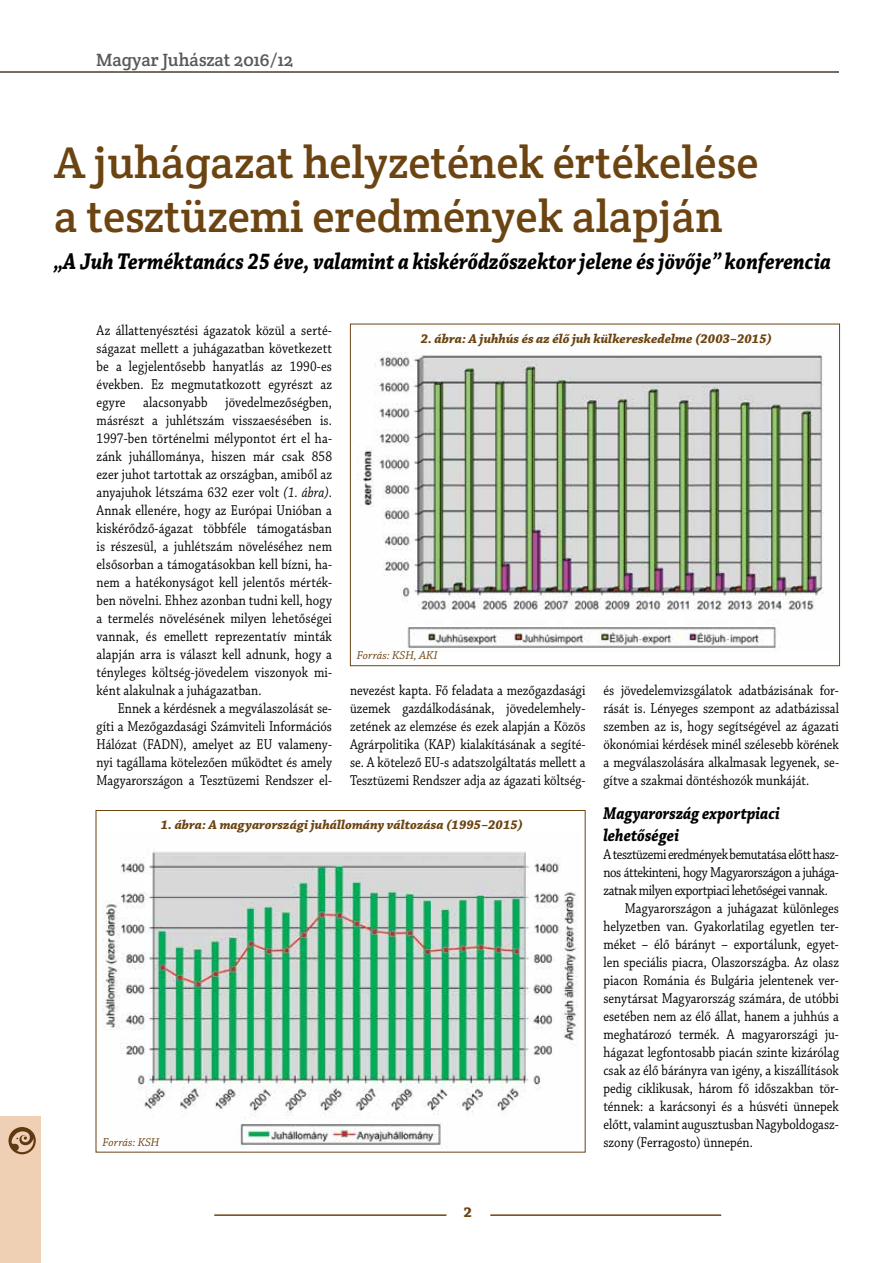
<style>
.page{position:relative;width:893px;height:1263px;background:#fff}
.page>*{position:absolute;margin:0;border:0;box-sizing:border-box;transform-origin:0 0}
.t1{font:45px/54px "Crete Round";color:#6c4411}
.t2{font:italic 700 24px "Chaparral Pro";color:#000;scale:.85 1}
.t3{font:italic 700 18px/22px "Chaparral Pro";color:#000;scale:.85 1}
.t4{font:18px "Crete Round";color:#58595b}
.t5{font:15px/18px "Chaparral Pro";color:#000;text-align:justify;scale:.85 1}
.t6{font:15px "Chaparral Pro";letter-spacing:-.03em;color:#000;scale:.85 1}
.t7{font:700 15px "Chaparral Pro";color:#6c4411}
.t8{font:italic 700 13.5px "Chaparral Pro";color:#6c4411}
.t9{font:italic 12px "Chaparral Pro";letter-spacing:.005em;color:#6c4411}
.s1{font-style:italic}
</style>
<div class="page">
<div style="left:0;top:1116px;width:41px;height:147px;background:#f0d0b4"></div>
<svg style="left:8px;top:1127px;width:28px;height:27px"></svg>
<hr style="left:214px;top:1214px;width:232px;height:2px;background:#6c4411">
<hr style="left:0;top:71px;width:839px;height:2px;background:#473d2f">
<hr style="left:490px;top:1214px;width:231px;height:2px;background:#6c4411">
<img style="left:103px;top:851px;width:475px;height:298px">
<img style="left:357px;top:351px;width:467px;height:298px">
<p class="t4" style="left:96px;top:48px;width:199px">Magyar Juhászat 2016/12</p>
<h1 class="t1" style="left:54px;top:135px;width:706px">A juhágazat helyzetének értékelése a tesztüzemi eredmények alapján</h1>
<h2 class="t2" style="left:54px;top:248px;width:916px">„A Juh Terméktanács 25 éve, valamint a kiskérődzőszektor jelene és jövője” konferencia</h2>
<p class="t5" style="left:97px;top:322px;width:279px">Az állattenyésztési ágazatok közül a serté&shy;ságazat mellett a juhágazatban következett be a legjelentősebb hanyatlás az 1990-es években. Ez megmutatkozott egyrészt az egyre alacsonyabb jövedelmezőségben, másrészt a juhlétszám visszaesésében is.<br>1997-ben történelmi mélypontot ért el ha&shy;zánk juhállománya, hiszen már csak 858 ezer juhot tartottak az országban, amiből az anyajuhok létszáma 632 ezer volt <span class="s1">(1. ábra)</span>.<br>Annak ellenére, hogy az Európai Unióban a kiskérődző-ágazat többféle támogatásban is részesül, a juhlétszám növeléséhez nem elsősorban a támogatásokban kell bízni, ha&shy;nem a hatékonyságot kell jelentős mérték&shy;ben növelni. Ehhez azonban tudni kell, hogy a termelés növelésének milyen lehetőségei vannak, és emellett reprezentatív minták alapján arra is választ kell adnunk, hogy a tényleges költség-jövedelem viszonyok mi&shy;ként alakulnak a juhágazatban.</p>
<p class="t5" style="left:97px;top:700px;width:279px;text-indent:21px">Ennek a kérdésnek a megválaszolását se&shy;gíti a Mezőgazdasági Számviteli Információs Hálózat (FADN), amelyet az EU valamen - nyi tagállama kötelezően működtet és amely Magyarországon a Tesztüzemi Rendszer el-</p>
<p class="t8" style="left:421px;top:331px;width:353px">2. ábra: A juhhús és az élő juh külkereskedelme (2003–2015)</p>
<p class="t9" style="left:357px;top:649px;width:82px">Forrás: KSH, AKI</p>
<p class="t5" style="left:350px;top:682px;width:279px">nevezést kapta. Fő feladata a mezőgazdasági üzemek gazdálkodásának, jövedelemhely&shy;zetének az elemzése és ezek alapján a Közös Agrárpolitika (KAP) kialakításának a segíté&shy;se. A kötelező EU-s adatszolgáltatás mellett a Tesztüzemi Rendszer adja az ágazati költség-</p>
<p class="t5" style="left:603px;top:682px;width:279px">és jövedelemvizsgálatok adatbázisának for&shy;rását is. Lényeges szempont az adatbázissal szemben az is, hogy segítségével az ágazati ökonómiai kérdések minél szélesebb körének a megválaszolására alkalmasak legyenek, se&shy;gítve a szakmai döntéshozók munkáját.</p>
<p class="t3" style="left:603px;top:803px;width:209px">Magyarország exportpiaci lehetőségei</p>
<p class="t6" style="left:603px;top:846px;width:279px">A tesztüzemi eredmények bemutatása előtt hasz-</p>
<p class="t6" style="left:603px;top:864px;width:279px">nos áttekinteni, hogy Magyarországon a juhága-</p>
<p class="t6" style="left:603px;top:882px;width:265px">zatnak milyen exportpiaci lehetőségei vannak.</p>
<p class="t5" style="left:625px;top:899px;width:253px">Magyarországon a juhágazat különleges</p>
<p class="t5" style="left:603px;top:917px;width:279px">helyzetben van. Gyakorlatilag egyetlen ter-</p>
<p class="t5" style="left:603px;top:935px;width:279px">méket – élő bárányt – exportálunk, egyet-</p>
<p class="t5" style="left:603px;top:953px;width:279px">len speciális piacra, Olaszországba. Az olasz</p>
<p class="t5" style="left:603px;top:971px;width:279px">piacon Románia és Bulgária jelentenek ver-</p>
<p class="t5" style="left:603px;top:989px;width:278px">senytársat Magyarország számára, de utóbbi</p>
<p class="t5" style="left:603px;top:1007px;width:278px">esetében nem az élő állat, hanem a juhhús a</p>
<p class="t5" style="left:603px;top:1025px;width:279px">meghatározó termék. A magyarországi ju-</p>
<p class="t5" style="left:603px;top:1043px;width:279px">hágazat legfontosabb piacán szinte kizárólag</p>
<p class="t5" style="left:603px;top:1061px;width:279px">csak az élő bárányra van igény, a kiszállítások</p>
<p class="t5" style="left:603px;top:1079px;width:279px">pedig ciklikusak, három fő időszakban tör-</p>
<p class="t5" style="left:603px;top:1097px;width:279px">ténnek: a karácsonyi és a húsvéti ünnepek</p>
<p class="t5" style="left:603px;top:1115px;width:279px">előtt, valamint augusztusban Nagyboldogas -</p>
<p class="t5" style="left:603px;top:1133px;width:177px">szony (Ferragosto) ünnepén.</p>
<p class="t8" style="left:161px;top:817px;width:364px">1. ábra: A magyarországi juhállomány változása (1995–2015)</p>
<p class="t9" style="left:103px;top:1135px;width:58px">Forrás: KSH</p>
<p class="t7" style="left:463px;top:1203px;width:10px">2</p>
</div>
